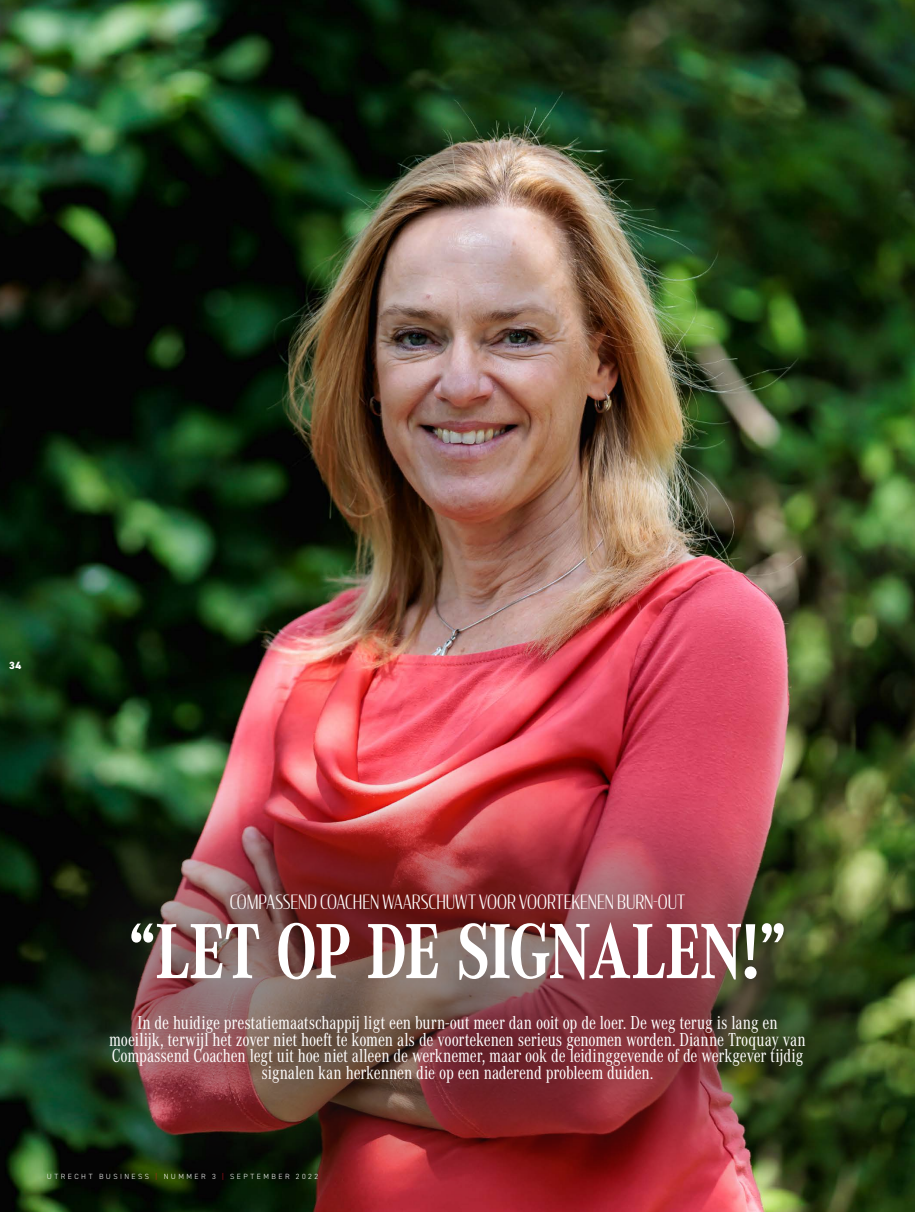
<style>
.page{position:relative;width:915px;height:1212px;background:#fff}
.page>*{position:absolute;margin:0;border:0;box-sizing:border-box;transform-origin:0 0}
.t1{font:700 81px "Corporate A Cond Pro";letter-spacing:-.02em;color:#fff;scale:.95 1}
.t2{font:19.5px/16.5px "Corporate A Cond Pro";letter-spacing:-.01em;color:#fff;text-align:center;scale:.95 1}
.t3{font:300 19.5px "Condor Cond";letter-spacing:-.005em;color:#fff;scale:.95 1}
.t4{font:800 10.5px "DIN2014";color:#fff}
.t5{font:300 7.5px "DIN2014";letter-spacing:.325em;color:#fff}
.s1{color:#d81c23}
</style>
<div class="page">
<img style="left:0;top:0;width:914px;height:756px">
<div style="left:0;top:756px;width:914px;height:456px;background:#231f20;opacity:.5"></div>
<p class="t4" style="left:9px;top:658px;width:14px">34</p>
<p class="t3" style="left:230px;top:890px;width:481px">COMPASSEND COACHEN WAARSCHUWT VOOR VOORTEKENEN BURN-OUT</p>
<h1 class="t1" style="left:128px;top:895px;width:694px">“LET OP DE SIGNALEN!”</h1>
<p class="t2" style="left:109px;top:1014px;width:734px">In de huidige prestatiemaatschappij ligt een burn-out meer dan ooit op de loer. De weg terug is lang en moeilijk, terwijl het zover niet hoeft te komen als de voortekenen serieus genomen worden. Dianne Troquay van Compassend Coachen legt uit hoe niet alleen de werknemer, maar ook de leidinggevende of de werkgever tijdig signalen kan herkennen die op een naderend probleem duiden.</p>
<p class="t5" style="left:47px;top:1172px;width:273px">UTRECHT BUSINESS <span class="s1">|</span> NUMMER 3 <span class="s1">|</span> SEPTEMBER 2022</p>
</div>
